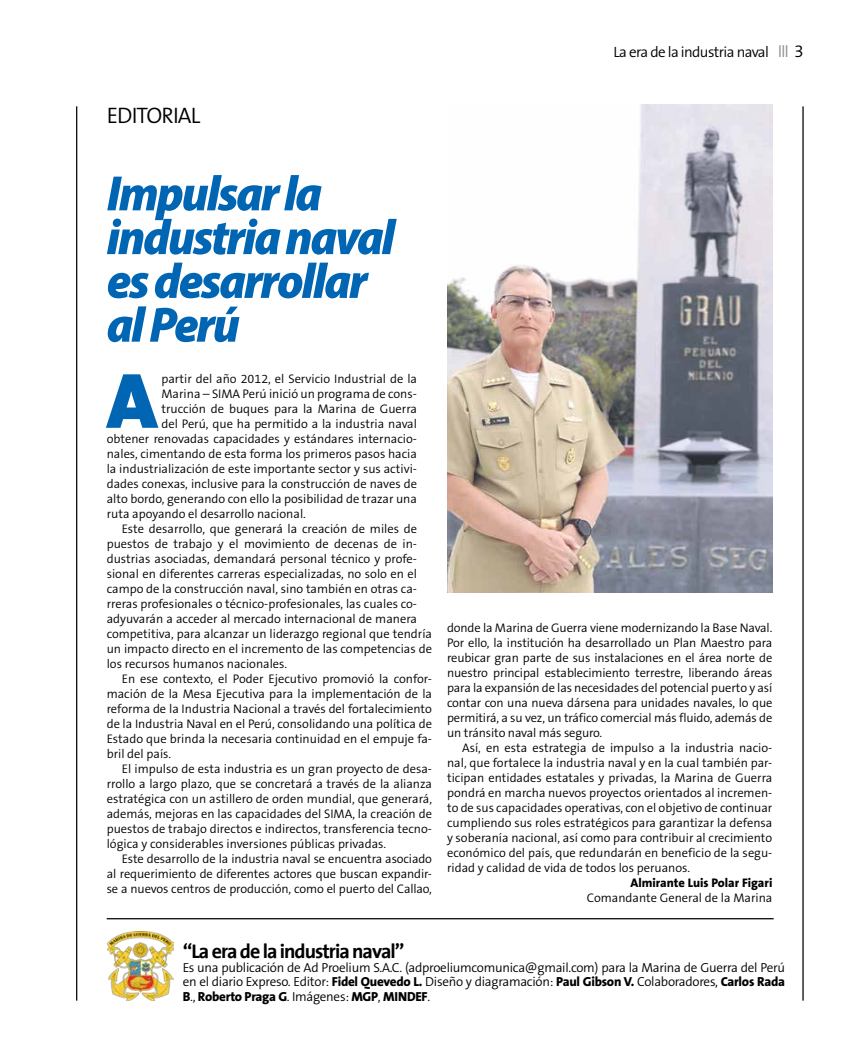
<style>
.page{position:relative;width:848px;height:1053px;background:#fff}
.page>*{position:absolute;margin:0;border:0;box-sizing:border-box;transform-origin:0 0}
.t1{font:900 79.12px "The Sans B9";color:#0066b3}
.t2{font:italic 900 semi-condensed 50px/43.8px "Myriad Pro";letter-spacing:-.04em;color:#0066b3}
.t3{font:300 22.5px "The Sans B4";letter-spacing:-.04em;color:#000}
.t4{font:700 20px "The Sans";letter-spacing:-.05em;color:#000}
.t5{font:300 15px "The Sans B4";letter-spacing:-.04em;color:#000}
.t6{font:300 13.12px/14.2px "The Sans B4";letter-spacing:-.02em;color:#000}
.t7{font:800 13.12px "The Sans B8";letter-spacing:-.02em;color:#000}
.t8{font:300 12.5px/15px "The Sans B4";color:#000;text-align:justify}
.t9{font:800 12.5px "The Sans B8";color:#000}
.s1{font-size:17.5px;color:#939598}
.s2{font-size:17.5px}
.s3{font-family:"The Sans B8";font-weight:800}
.s4{font-family:"The Sans B4";font-weight:300}
</style>
<div class="page">
<hr style="left:107px;top:918px;width:666px;height:1px;background:#000">
<hr style="left:76px;top:106px;width:1px;height:894px;background:#000">
<hr style="left:802px;top:106px;width:1px;height:894px;background:#000">
<img style="left:108px;top:931px;width:65px;height:69px">
<img style="left:447px;top:104px;width:325px;height:488px">
<h3 class="t3" style="left:107px;top:104px;width:95px">EDITORIAL</h3>
<p class="t5" style="left:613px;top:44px;width:192px">La era de la industria naval <span class="s1">III</span> <span class="s2">3</span></p>
<h2 class="t2" style="left:107px;top:170px;width:290px">Impulsar la industria naval es desarrollar al Perú</h2>
<h1 class="t1" style="left:107px;top:358px;width:52px">A</h1>
<p class="t8" style="left:161px;top:371px;width:257px">partir del año 2012, el Servicio Industrial de la</p>
<p class="t8" style="left:161px;top:386px;width:257px">Marina – SIMA Perú inició un programa de cons-</p>
<p class="t8" style="left:161px;top:401px;width:257px">trucción de buques para la Marina de Guerra</p>
<p class="t8" style="left:161px;top:416px;width:257px">del Perú, que ha permitido a la industria naval</p>
<p class="t8" style="left:107px;top:431px;width:312px">obtener renovadas capacidades y estándares internacio-</p>
<p class="t8" style="left:107px;top:446px;width:312px">nales, cimentando de esta forma los primeros pasos hacia</p>
<p class="t8" style="left:107px;top:461px;width:312px">la industrialización de este importante sector y sus activi-</p>
<p class="t8" style="left:107px;top:476px;width:312px">dades conexas, inclusive para la construcción de naves de</p>
<p class="t8" style="left:107px;top:491px;width:312px">alto bordo, generando con ello la posibilidad de trazar una</p>
<p class="t8" style="left:107px;top:506px;width:201px">ruta apoyando el desarrollo nacional.</p>
<p class="t8" style="left:122px;top:521px;width:297px">Este desarrollo, que generará la creación de miles de</p>
<p class="t8" style="left:107px;top:536px;width:312px">puestos de trabajo y el movimiento de decenas de in-</p>
<p class="t8" style="left:107px;top:551px;width:312px">dustrias asociadas, demandará personal técnico y profe-</p>
<p class="t8" style="left:107px;top:566px;width:312px">sional en diferentes carreras especializadas, no solo en el</p>
<p class="t8" style="left:107px;top:581px;width:312px">campo de la construcción naval, sino también en otras ca-</p>
<p class="t8" style="left:107px;top:596px;width:312px">rreras profesionales o técnico-profesionales, las cuales co-</p>
<p class="t8" style="left:107px;top:611px;width:312px">adyuvarán a acceder al mercado internacional de manera</p>
<p class="t8" style="left:107px;top:626px;width:327px">competitiva, para alcanzar un liderazgo regional que tendría</p>
<p class="t8" style="left:107px;top:641px;width:327px">un impacto directo en el incremento de las competencias de</p>
<p class="t8" style="left:107px;top:656px;width:182px">los recursos humanos nacionales.</p>
<p class="t8" style="left:122px;top:671px;width:312px">En ese contexto, el Poder Ejecutivo promovió la confor-</p>
<p class="t8" style="left:107px;top:686px;width:327px">mación de la Mesa Ejecutiva para la implementación de la</p>
<p class="t8" style="left:107px;top:701px;width:327px">reforma de la Industria Nacional a través del fortalecimiento</p>
<p class="t8" style="left:107px;top:716px;width:327px">de la Industria Naval en el Perú, consolidando una política de</p>
<p class="t8" style="left:107px;top:731px;width:327px">Estado que brinda la necesaria continuidad en el empuje fa-</p>
<p class="t8" style="left:107px;top:746px;width:66px">bril del país.</p>
<p class="t8" style="left:122px;top:761px;width:312px">El impulso de esta industria es un gran proyecto de desa-</p>
<p class="t8" style="left:107px;top:776px;width:327px">rrollo a largo plazo, que se concretará a través de la alianza</p>
<p class="t8" style="left:107px;top:791px;width:327px">estratégica con un astillero de orden mundial, que generará,</p>
<p class="t8" style="left:107px;top:806px;width:327px">además, mejoras en las capacidades del SIMA, la creación de</p>
<p class="t8" style="left:107px;top:821px;width:327px">puestos de trabajo directos e indirectos, transferencia tecno-</p>
<p class="t8" style="left:107px;top:836px;width:281px">lógica y considerables inversiones públicas privadas.</p>
<p class="t8" style="left:122px;top:851px;width:312px">Este desarrollo de la industria naval se encuentra asociado</p>
<p class="t8" style="left:107px;top:866px;width:327px">al requerimiento de diferentes actores que buscan expandir-</p>
<p class="t8" style="left:107px;top:881px;width:327px">se a nuevos centros de producción, como el puerto del Callao,</p>
<p class="t8" style="left:447px;top:620px;width:327px">donde la Marina de Guerra viene modernizando la Base Naval.<br>Por ello, la institución ha desarrollado un Plan Maestro para reubicar gran parte de sus instalaciones en el área norte de nuestro principal establecimiento terrestre, liberando áreas para la expansión de las necesidades del potencial puerto y así contar con una nueva dársena para unidades navales, lo que permitirá, a su vez, un tráfico comercial más fluido, además de un tránsito naval más seguro.</p>
<p class="t8" style="left:447px;top:740px;width:327px;text-indent:15px">Así, en esta estrategia de impulso a la industria nacio&shy;nal, que fortalece la industria naval y en la cual también par&shy;ticipan entidades estatales y privadas, la Marina de Guerra pondrá en marcha nuevos proyectos orientados al incremen&shy;to de sus capacidades operativas, con el objetivo de continuar cumpliendo sus roles estratégicos para garantizar la defensa y soberanía nacional, así como para contribuir al crecimiento económico del país, que redundarán en beneficio de la segu&shy;ridad y calidad de vida de todos los peruanos.</p>
<p class="t9" style="left:630px;top:875px;width:143px">Almirante Luis Polar Figari</p>
<p class="t8" style="left:586px;top:890px;width:187px">Comandante General de la Marina</p>
<h3 class="t4" style="left:183px;top:942px;width:223px">“La era de la industria naval”</h3>
<p class="t6" style="left:183px;top:960px;width:603px">Es una publicación de Ad Proelium S.A.C. (adproeliumcomunica@gmail.com) para la Marina de Guerra del Perú en el diario Expreso. Editor: <span class="s3">Fidel Quevedo L.</span> Diseño y diagramación: <span class="s3">Paul Gibson V.</span> Colaboradores, <span class="s3">Carlos Rada</span></p>
<p class="t7" style="left:183px;top:989px;width:249px">B<span class="s4">.,</span> Roberto Praga G<span class="s4">. Imágenes:</span> MGP<span class="s4">,</span> MINDEF<span class="s4">.</span></p>
</div>
